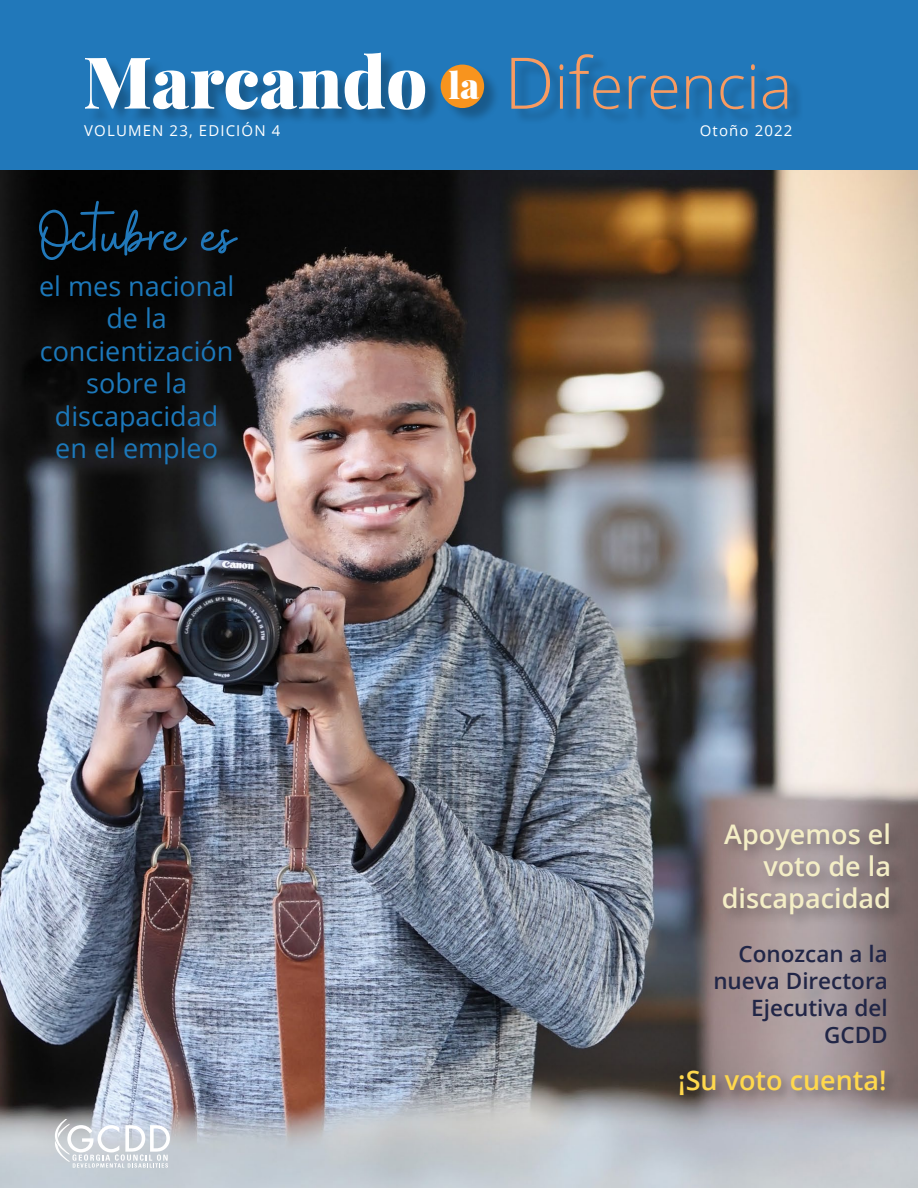
<style>
.page{position:relative;width:918px;height:1188px;background:#fff}
.page>*{position:absolute;margin:0;border:0;box-sizing:border-box;transform-origin:0 0}
.t1{font:900 71.7px "Playfair Display";color:#fff}
.t2{font:69.9px "Buffalo";letter-spacing:-.055em;color:#2178ba}
.t3{font:900 36px "Playfair Display";color:#fff}
.t4{font:27px/32.4px "Open Sans";color:#1c78ba;text-align:center}
.t5{font:600 27px/32.4px "Open Sans";color:#f4eec6;text-align:right}
.t6{font:600 27px "Open Sans";color:#ffd84d}
.t7{font:600 22.5px/27px "Open Sans";color:#212647;text-align:right}
.t8{font:15px "Open Sans";letter-spacing:.075em;color:#fff}
.s1{font-family:"Open Sans";font-weight:300;font-size:71.25px;color:#f89b61}
.s2{font-family:"Open Sans";font-weight:300;font-size:61.2px;color:#f89b61}
</style>
<div class="page">
<img style="left:0;top:0;width:918px;height:1188px">
<div style="left:1px;top:0;width:917px;height:169px;background:#2178ba"></div>
<div style="left:87px;top:54px;width:717px;height:72px;background:#000;opacity:.25"></div>
<div style="left:441px;top:65px;width:43px;height:43px;background:#f8941e;border-radius:50%"></div>
<svg style="left:55px;top:1119px;width:115px;height:49px"></svg>
<div style="left:719px;top:819px;width:188px;height:113px;background:#000;opacity:.35"></div>
<div style="left:677px;top:1067px;width:222px;height:41px;background:#000;opacity:.35"></div>
<h1 class="t1" style="left:83px;top:25px;width:711px">Marcando <span class="s1">D</span><span class="s2">i</span><span class="s1">f</span><span class="s2">erencia</span></h1>
<p class="t8" style="left:84px;top:121px;width:198px">VOLUMEN 23, EDICIÓN 4</p>
<p class="t8" style="left:700px;top:121px;width:94px">Otoño 2022</p>
<h3 class="t3" style="left:448px;top:57px;width:32px">la</h3>
<h2 class="t2" style="left:39px;top:195px;width:200px">Octubre es</h2>
<p class="t4" style="left:39px;top:269px;width:197px">el mes nacional de la concientización sobre la discapacidad en el empleo</p>
<p class="t5" style="left:722px;top:817px;width:171px">Apoyemos el voto de la discapacidad</p>
<p class="t7" style="left:713px;top:940px;width:176px">Conozcan a la nueva Directora<br>Ejecutiva del<br>GCDD</p>
<p class="t6" style="left:678px;top:1062px;width:210px">¡Su voto cuenta!</p>
</div>
